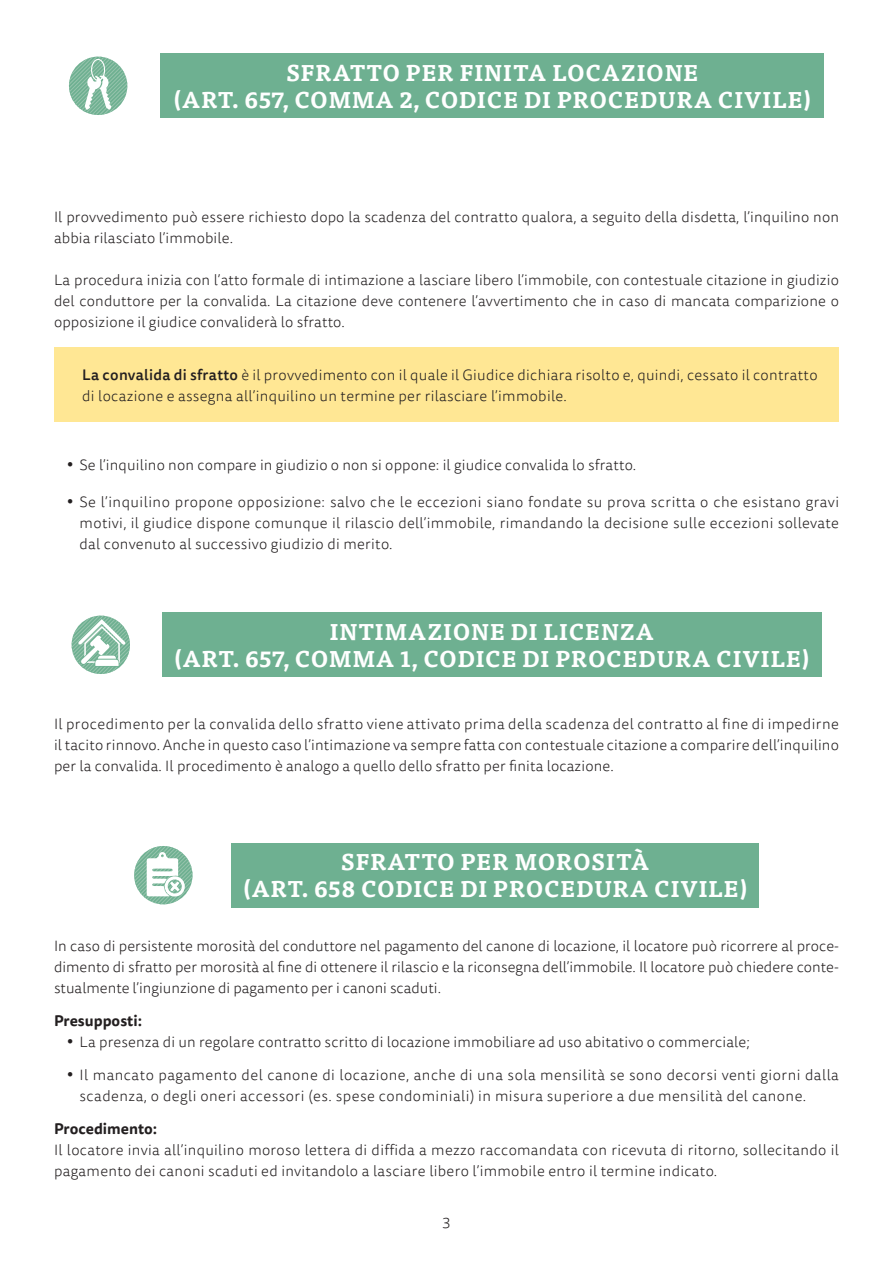
<style>
.page{position:relative;width:893px;height:1263px;background:#fff}
.page>*{position:absolute;margin:0;border:0;box-sizing:border-box;transform-origin:0 0}
.t1{font:700 22.5px "Tisa OT";letter-spacing:.02em;color:#fff}
.t2{font:300 15px/21px "Tisa Sans OT";letter-spacing:.02em;color:#231f20}
.t3{font:700 15px "Tisa Sans OT";color:#231f20}
.s1{font-weight:500}
</style>
<div class="page">
<div style="left:54px;top:348px;width:785px;height:74px;background:#ffe794"></div>
<div style="left:161px;top:53px;width:663px;height:65px;background:#6eb091"></div>
<div style="left:162px;top:612px;width:659px;height:65px;background:#6eb091"></div>
<svg style="left:72px;top:616px;width:58px;height:58px"></svg>
<svg style="left:69px;top:57px;width:58px;height:58px"></svg>
<div style="left:232px;top:843px;width:527px;height:65px;background:#6eb091"></div>
<svg style="left:134px;top:846px;width:59px;height:58px"></svg>
<p class="t1" style="left:286px;top:58px;width:414px">SFRATTO PER FINITA LOCAZIONE</p>
<p class="t1" style="left:174px;top:85px;width:639px">(ART. 657, COMMA 2, CODICE DI PROCEDURA CIVILE)</p>
<p class="t2" style="left:54px;top:208px;width:786px">Il provvedimento può essere richiesto dopo la scadenza del contratto qualora, a seguito della disdetta, l’inquilino non abbia rilasciato l’immobile.</p>
<p class="t2" style="left:54px;top:271px;width:786px;text-align:justify">La procedura inizia con l’atto formale di intimazione a lasciare libero l’immobile, con contestuale citazione in giudizio del conduttore per la convalida. La citazione deve contenere l’avvertimento che in caso di mancata comparizione o opposizione il giudice convaliderà lo sfratto.</p>
<p class="t2" style="left:82px;top:365px;width:737px"><span class="s1">La convalida di sfratto</span> è il provvedimento con il quale il Giudice dichiara risolto e, quindi, cessato il contratto di locazione e assegna all’inquilino un termine per rilasciare l’immobile.</p>
<p class="t2" style="left:67px;top:455px;width:571px">• Se l’inquilino non compare in giudizio o non si oppone: il giudice convalida lo sfratto.</p>
<p class="t2" style="left:80px;top:493px;width:761px;text-align:justify;text-indent:-13px">• Se l’inquilino propone opposizione: salvo che le eccezioni siano fondate su prova scritta o che esistano gravi motivi, il giudice dispone comunque il rilascio dell’immobile, rimandando la decisione sulle eccezioni sollevate dal convenuto al successivo giudizio di merito.</p>
<p class="t1" style="left:329px;top:617px;width:326px">INTIMAZIONE DI LICENZA</p>
<p class="t1" style="left:174px;top:644px;width:637px">(ART. 657, COMMA 1, CODICE DI PROCEDURA CIVILE)</p>
<p class="t2" style="left:54px;top:715px;width:786px;text-align:justify">Il procedimento per la convalida dello sfratto viene attivato prima della scadenza del contratto al fine di impedirne il tacito rinnovo. Anche in questo caso l’intimazione va sempre fatta con contestuale citazione a comparire dell’inquilino per la convalida. Il procedimento è analogo a quello dello sfratto per finita locazione.</p>
<p class="t1" style="left:341px;top:848px;width:310px">SFRATTO PER MOROSITÀ</p>
<p class="t1" style="left:243px;top:875px;width:506px">(ART. 658 CODICE DI PROCEDURA CIVILE)</p>
<p class="t2" style="left:54px;top:937px;width:786px;text-align:justify">In caso di persistente morosità del conduttore nel pagamento del canone di locazione, il locatore può ricorrere al proce&shy;dimento di sfratto per morosità al fine di ottenere il rilascio e la riconsegna dell’immobile. Il locatore può chiedere conte&shy;stualmente l’ingiunzione di pagamento per i canoni scaduti.</p>
<p class="t3" style="left:54px;top:1011px;width:90px">Presupposti:</p>
<p class="t2" style="left:67px;top:1033px;width:685px">• La presenza di un regolare contratto scritto di locazione immobiliare ad uso abitativo o commerciale;</p>
<p class="t2" style="left:80px;top:1066px;width:761px;text-indent:-13px">• Il mancato pagamento del canone di locazione, anche di una sola mensilità se sono decorsi venti giorni dalla scadenza, o degli oneri accessori (es. spese condominiali) in misura superiore a due mensilità del canone.</p>
<p class="t3" style="left:54px;top:1119px;width:105px">Procedimento:</p>
<p class="t2" style="left:54px;top:1141px;width:786px">Il locatore invia all’inquilino moroso lettera di diffida a mezzo raccomandata con ricevuta di ritorno, sollecitando il pagamento dei canoni scaduti ed invitandolo a lasciare libero l’immobile entro il termine indicato.</p>
<p class="t2" style="left:442px;top:1214px;width:10px">3</p>
</div>
